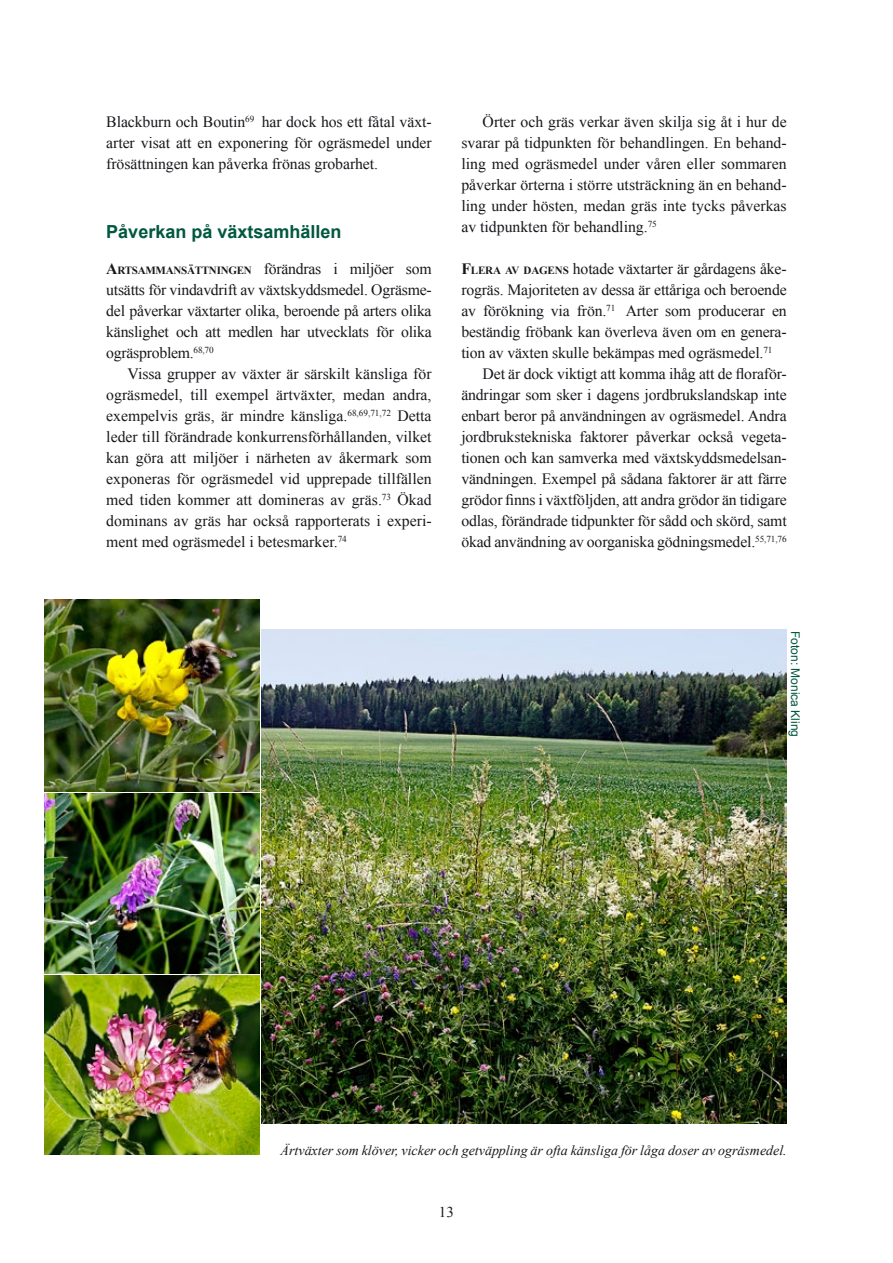
<style>
.page{position:relative;width:893px;height:1263px;background:#fff}
.page>*{position:absolute;margin:0;border:0;box-sizing:border-box;transform-origin:0 0}
.t1{font:700 18px "Arial";color:#00583e}
.t2{font:15.75px/21px "Times New Roman";letter-spacing:-.01em;color:#1a171c;text-align:justify}
.t3{font:15px "Times New Roman";color:#1a171c}
.t4{font:italic 13.95px "Times New Roman";color:#1a171c}
.t5{font:12px "Arial";color:#00583e}
.s1{font-weight:700}
.s2{font-weight:700;font-size:10.95px}
</style>
<div class="page">
<img style="left:45px;top:976px;width:214px;height:179px">
<img style="left:45px;top:599px;width:214px;height:193px">
<img style="left:45px;top:794px;width:214px;height:180px">
<img style="left:261px;top:630px;width:526px;height:493px">
<p class="t2" style="left:106px;top:111px;width:327px">Blackburn och Boutin<sup>69</sup> har dock hos ett fåtal växt&shy;arter visat att en exponering för ogräsmedel under frösättningen kan påverka frönas grobarhet.</p>
<p class="t1" style="left:106px;top:219px;width:237px">Påverkan på växtsamhällen</p>
<p class="t2" style="left:106px;top:258px;width:327px"><span class="s1">A</span><span class="s2">RTSAMMANSÄTTNINGEN</span> förändras i miljöer som utsätts för vindavdrift av växtskyddsmedel. Ogräsme&shy;del påverkar växtarter olika, beroende på arters olika känslighet och att medlen har utvecklats för olika ogräsproblem.<sup>68,70</sup></p>
<p class="t2" style="left:106px;top:363px;width:327px;text-indent:21px">Vissa grupper av växter är särskilt känsliga för ogräsmedel, till exempel ärtväxter, medan andra, exempelvis gräs, är mindre känsliga.<sup>68,69,71,72</sup> Detta leder till förändrade konkurrensförhållanden, vilket kan göra att miljöer i närheten av åkermark som exponeras för ogräsmedel vid upprepade tillfällen med tiden kommer att domineras av gräs.<sup>73</sup> Ökad dominans av gräs har också rapporterats i experi&shy;ment med ogräsmedel i betesmarker.<sup>74</sup></p>
<p class="t2" style="left:461px;top:111px;width:327px;text-indent:21px">Örter och gräs verkar även skilja sig åt i hur de svarar på tidpunkten för behandlingen. En behand&shy;ling med ogräsmedel under våren eller sommaren påverkar örterna i större utsträckning än en behand&shy;ling under hösten, medan gräs inte tycks påverkas av tidpunkten för behandling.<sup>75</sup></p>
<p class="t2" style="left:461px;top:258px;width:327px"><span class="s1">F</span><span class="s2">LERA AV DAGENS</span> hotade växtarter är gårdagens åke-</p>
<p class="t2" style="left:461px;top:279px;width:327px">rogräs. Majoriteten av dessa är ettåriga och beroende</p>
<p class="t2" style="left:461px;top:300px;width:327px">av förökning via frön.<sup>71</sup> Arter som producerar en</p>
<p class="t2" style="left:461px;top:321px;width:327px">beständig fröbank kan överleva även om en genera-</p>
<p class="t2" style="left:461px;top:342px;width:313px">tion av växten skulle bekämpas med ogräsmedel.<sup>71</sup></p>
<p class="t2" style="left:483px;top:363px;width:306px">Det är dock viktigt att komma ihåg att de floraför-</p>
<p class="t2" style="left:461px;top:384px;width:327px">ändringar som sker i dagens jordbrukslandskap inte</p>
<p class="t2" style="left:461px;top:405px;width:327px">enbart beror på användningen av ogräsmedel. Andra</p>
<p class="t2" style="left:461px;top:426px;width:327px">jordbrukstekniska faktorer påverkar också vegeta-</p>
<p class="t2" style="left:461px;top:447px;width:327px">tionen och kan samverka med växtskyddsmedelsan-</p>
<p class="t2" style="left:461px;top:468px;width:327px">vändningen. Exempel på sådana faktorer är att färre</p>
<p class="t2" style="left:461px;top:489px;width:327px">grödor finns i växtföljden, att andra grödor än tidigare</p>
<p class="t2" style="left:461px;top:510px;width:327px">odlas, förändrade tidpunkter för sådd och skörd, samt</p>
<p class="t2" style="left:461px;top:531px;width:327px">ökad användning av oorganiska gödningsmedel.<sup>55,71,76</sup></p>
<p class="t5" style="left:803px;top:631px;width:108px;rotate:90deg">Foton: Monica Kling</p>
<p class="t4" style="left:281px;top:1140px;width:508px">Ärtväxter som klöver, vicker och getväppling är ofta känsliga för låga doser av ogräsmedel.</p>
<p class="t3" style="left:439px;top:1202px;width:16px">13</p>
</div>
